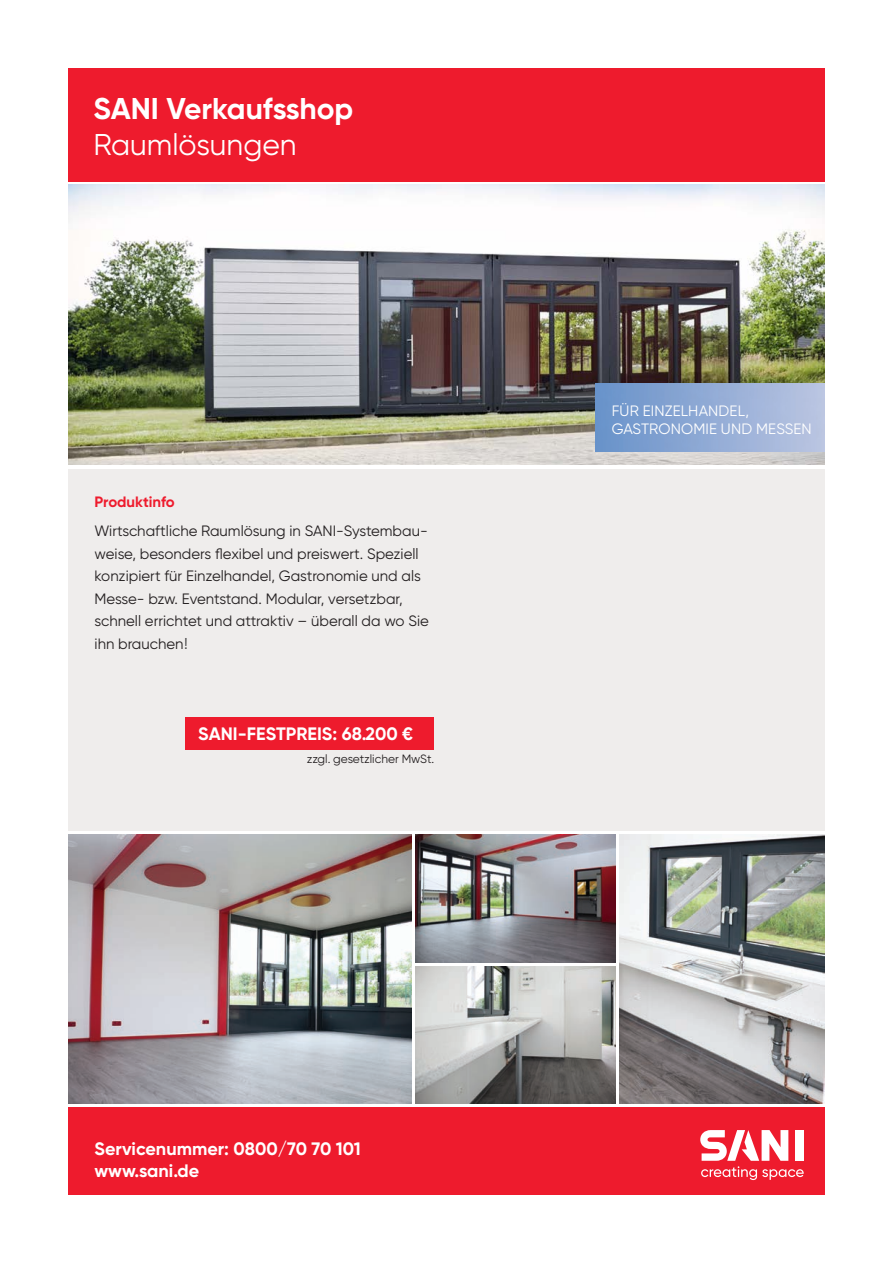
<style>
.page{position:relative;width:893px;height:1263px;background:#fff}
.page>*{position:absolute;margin:0;border:0;box-sizing:border-box;transform-origin:0 0}
.t1{font:700 30px "Gilroy";color:#fff}
.t2{font:30px "Gilroy";color:#fff}
.t3{font:700 18px/21.6px "Gilroy";color:#fff}
.t4{font:15px/22.5px "Gilroy";color:#231f20}
.t5{font:15px/18px "Gilroy";letter-spacing:.01em;color:#fff}
.t6{font:700 15px "Gilroy";color:#ee1b2d}
.t7{font:12px "Gilroy";color:#231f20}
.s1{font-family:"Antenna Cond";font-weight:300;color:#3e3e3f}
</style>
<div class="page">
<img style="left:68px;top:185px;width:756px;height:280px">
<div style="left:68px;top:1107px;width:757px;height:88px;background:#ee1b2d"></div>
<svg style="left:700px;top:1130px;width:104px;height:50px"></svg>
<div style="left:68px;top:68px;width:757px;height:113px;background:#ee1b2d"></div>
<div style="left:68px;top:469px;width:757px;height:361px;background:#efedec"></div>
<div style="left:185px;top:716px;width:249px;height:33px;background:#ee1b2d"></div>
<img style="left:68px;top:834px;width:344px;height:269px">
<img style="left:620px;top:834px;width:205px;height:269px">
<img style="left:416px;top:834px;width:200px;height:128px">
<img style="left:595px;top:384px;width:229px;height:68px">
<img style="left:416px;top:966px;width:200px;height:137px">
<h1 class="t1" style="left:94px;top:89px;width:261px">SANI Verkaufsshop</h1>
<h1 class="t2" style="left:94px;top:126px;width:205px">Raumlösungen</h1>
<p class="t6" style="left:95px;top:493px;width:81px">Produktinfo</p>
<p class="t4" style="left:95px;top:520px;width:336px">Wirtschaftliche Raumlösung in SANI-Systembau&shy;weise, besonders flexibel und preiswert. Speziell konzipiert für Einzelhandel, Gastronomie und als Messe- bzw. Eventstand. Modular, versetzbar, schnell errichtet und attraktiv – überall da wo Sie ihn brauchen<span class="s1">!</span></p>
<p class="t3" style="left:198px;top:723px;width:216px">SANI-FESTPREIS: 68.200 €</p>
<p class="t7" style="left:307px;top:751px;width:129px">zzgl. gesetzlicher MwSt.</p>
<p class="t3" style="left:94px;top:1138px;width:268px">Servicenummer: 0800/70 70 101 www.sani.de</p>
<p class="t5" style="left:612px;top:402px;width:202px">FÜR EINZELHANDEL,<br>GASTRONOMIE UND MESSEN</p>
</div>
